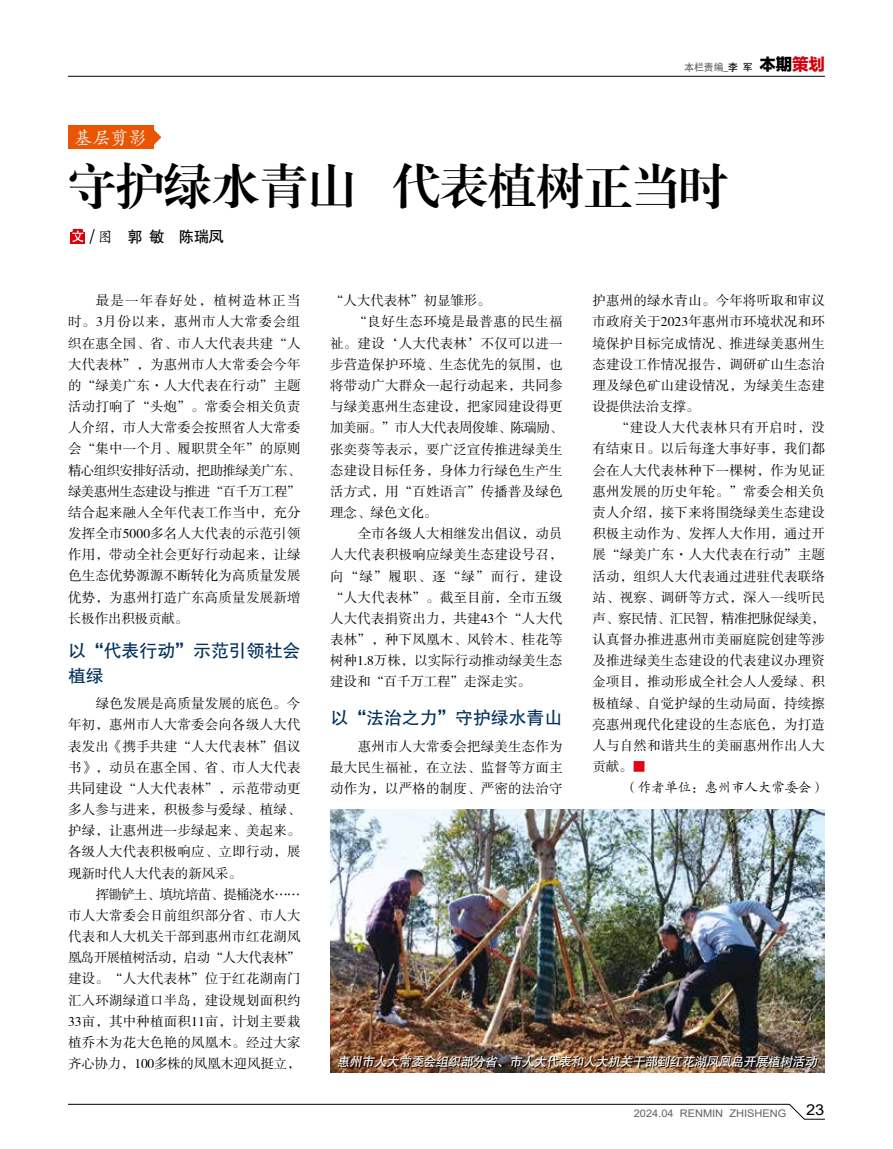
<style>
.page{position:relative;width:893px;height:1149px;background:#fff}
.page>*{position:absolute;margin:0;border:0;box-sizing:border-box;transform-origin:0 0}
.t1{font:48px "FZXBSJW GB1 0";color:#000}
.t2{font:18px/25.5px "FZHTJW GB1 0";letter-spacing:-.01em;color:#00305b}
.t3{font:18px "FZKTJW GB1 0";color:#fff}
.t4{font:15px "Heiti CSEG Medium GB";color:#000}
.t5{font:15px "Arial";color:#000;scale:1.1 1}
.t6{font:13.5px/21.1px "FZSSJW GB1 0";letter-spacing:.015em;color:#000;text-align:justify}
.t7{font:13.5px "FZSSJW GB1 0";letter-spacing:-.01em;color:#000}
.t8{font:13.5px "FZSSJW GB1 0";letter-spacing:-.045em;color:#000}
.t9{font:13.5px "FZSSJW GB1 0";letter-spacing:.035em;color:#000}
.t10{font:13.5px "FZKTJW GB1 0";letter-spacing:-.01em;color:#000}
.t11{font:italic 12.75px "FZHTJW GB1 0";color:#fff}
.t12{font:10.5px "Arial";color:#636262;scale:1.05 1}
.t13{font:9.75px "Heiti CSEG Medium GB";color:#636262}
.s1{color:#000}
.s2{font-family:"FZLTTHJW GB1 0";font-size:16.5px;color:#000}
.s3{font-family:"FZLTTHJW GB1 0";font-size:16.5px;color:#d7000f}
.s4{font-family:"FZKTJW GB1 0"}
.s5{color:#e60012}
</style>
<div class="page">
<svg style="left:68px;top:1103px;width:757px;height:16px"></svg>
<img style="left:330px;top:809px;width:495px;height:262px">
<hr style="left:68px;top:76px;width:757px;height:1px;background:#000">
<div style="left:71px;top:232px;width:14px;height:11px;background:#d7000f"></div>
<svg style="left:72px;top:229px;width:12px;height:13px"></svg>
<svg style="left:153px;top:127px;width:8px;height:21px"></svg>
<div style="left:68px;top:125px;width:85px;height:24px;background:#ea5504"></div>
<h2 class="t3" style="left:75px;top:128px;width:74px">基层剪影</h2>
<p class="t13" style="left:684px;top:62px;width:142px">本栏责编_<span class="s1">李 军</span> <span class="s2">本期</span><span class="s3">策划</span></p>
<h1 class="t1" style="left:68px;top:160px;width:662px">守护绿水青山 代表植树正当时</h1>
<p class="t4" style="left:88px;top:229px;width:137px">/<span class="s4">图</span> 郭 敏 陈瑞凤</p>
<p class="t6" style="left:68px;top:291px;width:234px;text-indent:28px">最是一年春好处，植树造林正当时。3月份以来，惠州市人大常委会组织在惠全国、省、市人大代表共建“人大代表林”，为惠州市人大常委会今年的“绿美广东·人大代表在行动”主题活动打响了“头炮”。常委会相关负责人介绍，市人大常委会按照省人大常委会“集中一个月、履职贯全年”的原则精心组织安排好活动，把助推绿美广东、绿美惠州生态建设与推进“百千万工程”结合起来融入全年代表工作当中，充分发挥全市5000多名人大代表的示范引领作用，带动全社会更好行动起来，让绿色生态优势源源不断转化为高质量发展优势，为惠州打造广东高质量发展新增长极作出积极贡献。</p>
<h2 class="t2" style="left:68px;top:637px;width:234px">以“代表行动”示范引领社会植绿</h2>
<p class="t6" style="left:68px;top:693px;width:234px;text-indent:28px">绿色发展是高质量发展的底色。今年初，惠州市人大常委会向各级人大代表发出《携手共建“人大代表林”倡议书》，动员在惠全国、省、市人大代表共同建设“人大代表林”，示范带动更多人参与进来，积极参与爱绿、植绿、护绿，让惠州进一步绿起来、美起来。各级人大代表积极响应、立即行动，展现新时代人大代表的新风采。</p>
<p class="t6" style="left:68px;top:883px;width:234px;text-indent:28px">挥锄铲土、填坑培苗、提桶浇水……市人大常委会日前组织部分省、市人大代表和人大机关干部到惠州市红花湖凤凰岛开展植树活动，启动“人大代表林”建设。“人大代表林”位于红花湖南门汇入环湖绿道口半岛，建设规划面积约33亩，其中种植面积11亩，计划主要栽植乔木为花大色艳的凤凰木。经过大家齐心协力，100多株的凤凰木迎风挺立，</p>
<p class="t7" style="left:330px;top:293px;width:162px">“人大代表林”初显雏形。</p>
<p class="t9" style="left:354px;top:315px;width:211px">“良好生态环境是最普惠的民生福</p>
<p class="t6" style="left:330px;top:333px;width:234px">祉。建设‘人大代表林’不仅可以进一</p>
<p class="t6" style="left:330px;top:354px;width:234px">步营造保护环境、生态优先的氛围，也</p>
<p class="t6" style="left:330px;top:375px;width:234px">将带动广大群众一起行动起来，共同参</p>
<p class="t6" style="left:330px;top:396px;width:234px">与绿美惠州生态建设，把家园建设得更</p>
<p class="t8" style="left:330px;top:420px;width:234px">加美丽。”市人大代表周俊雄、陈瑞励、</p>
<p class="t6" style="left:330px;top:439px;width:234px">张奕葵等表示，要广泛宣传推进绿美生</p>
<p class="t6" style="left:330px;top:460px;width:234px">态建设目标任务，身体力行绿色生产生</p>
<p class="t6" style="left:330px;top:481px;width:234px">活方式，用“百姓语言”传播普及绿色</p>
<p class="t6" style="left:330px;top:502px;width:109px">理念、绿色文化。</p>
<p class="t6" style="left:358px;top:523px;width:206px">全市各级人大相继发出倡议，动员</p>
<p class="t6" style="left:330px;top:544px;width:234px">人大代表积极响应绿美生态建设号召，</p>
<p class="t6" style="left:330px;top:566px;width:234px">向“绿”履职、逐“绿”而行，建设</p>
<p class="t6" style="left:330px;top:587px;width:234px">“人大代表林”。截至目前，全市五级</p>
<p class="t6" style="left:330px;top:608px;width:234px">人大代表捐资出力，共建43个“人大代</p>
<p class="t6" style="left:330px;top:629px;width:234px">表林”，种下凤凰木、风铃木、桂花等</p>
<p class="t6" style="left:330px;top:650px;width:234px">树种1.8万株，以实际行动推动绿美生态</p>
<p class="t7" style="left:330px;top:674px;width:202px">建设和“百千万工程”走深走实。</p>
<h2 class="t2" style="left:331px;top:705px;width:233px">以“法治之力”守护绿水青山</h2>
<p class="t6" style="left:330px;top:736px;width:234px;text-indent:28px">惠州市人大常委会把绿美生态作为最大民生福祉，在立法、监督等方面主动作为，以严格的制度、严密的法治守</p>
<p class="t6" style="left:592px;top:291px;width:234px">护惠州的绿水青山。今年将听取和审议市政府关于2023年惠州市环境状况和环境保护目标完成情况、推进绿美惠州生态建设工作情况报告，调研矿山生态治理及绿色矿山建设情况，为绿美生态建设提供法治支撑。</p>
<p class="t6" style="left:592px;top:417px;width:234px;text-indent:23px">“建设人大代表林只有开启时，没有结束日。以后每逢大事好事，我们都会在人大代表林种下一棵树，作为见证惠州发展的历史年轮。”常委会相关负责人介绍，接下来将围绕绿美生态建设积极主动作为、发挥人大作用，通过开展“绿美广东·人大代表在行动”主题活动，组织人大代表通过进驻代表联络站、视察、调研等方式，深入一线听民声、察民情、汇民智，精准把脉促绿美，认真督办推进惠州市美丽庭院创建等涉及推进绿美生态建设的代表建议办理资金项目，推动形成全社会人人爱绿、积极植绿、自觉护绿的生动局面，持续擦亮惠州现代化建设的生态底色，为打造人与自然和谐共生的美丽惠州作出人大贡献。<span class="s5">■</span></p>
<p class="t10" style="left:624px;top:780px;width:202px">（作者单位：惠州市人大常委会）</p>
<p class="t11" style="left:337px;top:1053px;width:484px">惠州市人大常委会组织部分省、市人大代表和人大机关干部到红花湖凤凰岛开展植树活动</p>
<p class="t12" style="left:634px;top:1105px;width:147px">2024.04 RENMIN ZHISHENG</p>
<p class="t5" style="left:806px;top:1099px;width:18px">23</p>
</div>
